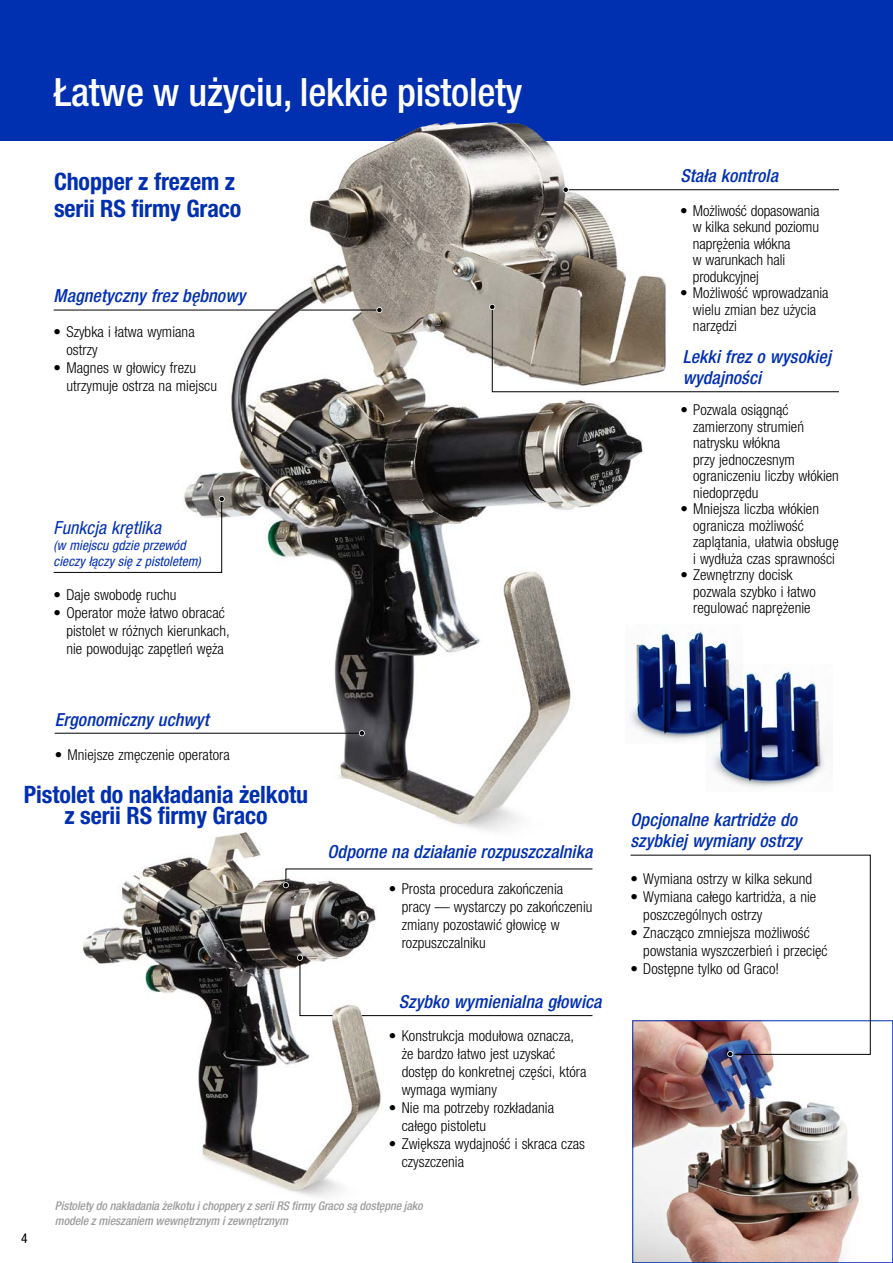
<style>
.page{position:relative;width:893px;height:1263px;background:#fff}
.page>*{position:absolute;margin:0;border:0;box-sizing:border-box;transform-origin:0 0}
.t1{font:500 condensed 39px "Helvetica Neue LTCE";letter-spacing:-.005em;color:#fff}
.t2{font:700 condensed 24px/21px "Helvetica Neue LTCE";letter-spacing:-.005em;color:#002fb0;text-align:center}
.t3{font:italic 500 condensed 18px/21px "Helvetica Neue LTCE";letter-spacing:.005em;color:#002fb0}
.t4{font:italic condensed 18px "Helvetica Neue LTCE";letter-spacing:.005em;color:#002fb0}
.t5{font:300 condensed 15px/16.5px "Helvetica Neue LTCE";letter-spacing:.005em;color:#000}
.t6{font:italic condensed 13.5px/16.2px "Helvetica Neue LTCE";letter-spacing:.005em;color:#002fb0}
.t7{font:condensed 13.5px "Helvetica Neue LT Std";color:#000}
.t8{font:italic 500 condensed 12px/15px "Helvetica Neue LTCE";letter-spacing:-.01em;color:#9d9d9c}
</style>
<div class="page">
<img style="left:148px;top:140px;width:591px;height:715px">
<div style="left:0;top:0;width:893px;height:140px;background:#002fb0"></div>
<img style="left:634px;top:1055px;width:225px;height:206px">
<div style="left:632px;top:1020px;width:261px;height:243px;border:1px solid #002fb0"></div>
<img style="left:83px;top:780px;width:353px;height:418px">
<img style="left:184px;top:122px;width:386px;height:702px">
<hr style="left:54px;top:310px;width:326px;height:1px;background:#000">
<svg style="left:489px;top:304px;width:350px;height:88px"></svg>
<svg style="left:630px;top:855px;width:241px;height:200px"></svg>
<img style="left:707px;top:669px;width:120px;height:123px">
<hr style="left:55px;top:733px;width:307px;height:1px;background:#000">
<svg style="left:359px;top:730px;width:6px;height:6px"></svg>
<svg style="left:53px;top:496px;width:172px;height:77px"></svg>
<svg style="left:376px;top:307px;width:6px;height:6px"></svg>
<hr style="left:566px;top:189px;width:273px;height:1px;background:#000">
<svg style="left:563px;top:187px;width:6px;height:6px"></svg>
<img style="left:269px;top:299px;width:43px;height:19px">
<svg style="left:727px;top:1051px;width:6px;height:6px"></svg>
<svg style="left:297px;top:955px;width:296px;height:61px"></svg>
<svg style="left:283px;top:868px;width:310px;height:20px"></svg>
<img style="left:625px;top:625px;width:117px;height:118px">
<img style="left:333px;top:1006px;width:36px;height:54px">
<h1 class="t1" style="left:54px;top:69px;width:470px">Łatwe w użyciu, lekkie pistolety</h1>
<h2 class="t2" style="left:54px;top:168px;width:189px;line-height:27px;text-align:left">Chopper z frezem z serii RS firmy Graco</h2>
<p class="t3" style="left:54px;top:286px;width:193px">Magnetyczny frez bębnowy</p>
<p class="t5" style="left:66px;top:323px;width:130px;line-height:18px;text-indent:-13px">• Szybka i łatwa wymiana ostrzy</p>
<p class="t5" style="left:66px;top:359px;width:152px;line-height:18px;text-indent:-13px">• Magnes w głowicy frezu utrzymuje ostrza na miejscu</p>
<p class="t4" style="left:54px;top:517px;width:109px">Funkcja krętlika</p>
<p class="t6" style="left:54px;top:537px;width:149px">(w miejscu gdzie przewód cieczy łączy się z pistoletem)</p>
<p class="t5" style="left:54px;top:586px;width:124px">• Daje swobodę ruchu</p>
<p class="t5" style="left:66px;top:603px;width:165px;line-height:18px;text-indent:-13px">• Operator może łatwo obracać pistolet w różnych kierunkach, nie powodując zapętleń węża</p>
<p class="t3" style="left:55px;top:709px;width:155px">Ergonomiczny uchwyt</p>
<p class="t5" style="left:55px;top:746px;width:177px">• Mniejsze zmęczenie operatora</p>
<h2 class="t2" style="left:24px;top:784px;width:286px">Pistolet do nakładania żelkotu z serii RS firmy Graco</h2>
<p class="t3" style="left:327px;top:842px;width:266px">Odporne na działanie rozpuszczalnika</p>
<p class="t5" style="left:402px;top:879px;width:192px;line-height:18px;text-indent:-13px">• Prosta procedura zakończenia pracy — wystarczy po zakończeniu zmiany pozostawić głowicę w rozpuszczalniku</p>
<p class="t3" style="left:399px;top:992px;width:204px">Szybko wymienialna głowica</p>
<p class="t5" style="left:402px;top:1026px;width:186px;line-height:18px;text-indent:-13px">• Konstrukcja modułowa oznacza, że bardzo łatwo jest uzyskać dostęp do konkretnej części, która wymaga wymiany</p>
<p class="t5" style="left:402px;top:1098px;width:154px;line-height:18px;text-indent:-13px">• Nie ma potrzeby rozkładania całego pistoletu</p>
<p class="t5" style="left:402px;top:1134px;width:185px;line-height:18px;text-indent:-13px">• Zwiększa wydajność i skraca czas czyszczenia</p>
<p class="t7" style="left:21px;top:1230px;width:8px">4</p>
<p class="t8" style="left:55px;top:1198px;width:369px">Pistolety do nakładania żelkotu i choppery z serii RS firmy Graco są dostępne jako modele z mieszaniem wewnętrznym i zewnętrznym</p>
<p class="t3" style="left:680px;top:166px;width:99px">Stała kontrola</p>
<p class="t5" style="left:693px;top:202px;width:128px;text-indent:-13px">• Możliwość dopasowania w kilka sekund poziomu naprężenia włókna<br>w warunkach hali produkcyjnej</p>
<p class="t5" style="left:693px;top:285px;width:137px;text-indent:-13px">• Możliwość wprowadzania wielu zmian bez użycia narzędzi</p>
<p class="t3" style="left:683px;top:347px;width:150px">Lekki frez o wysokiej wydajności</p>
<p class="t5" style="left:693px;top:401px;width:147px;text-indent:-13px">• Pozwala osiągnąć zamierzony strumień natrysku włókna<br>przy jednoczesnym ograniczeniu liczby włókien niedoprzędu</p>
<p class="t5" style="left:693px;top:500px;width:147px;text-indent:-13px">• Mniejsza liczba włókien ogranicza możliwość zaplątania, ułatwia obsługę i wydłuża czas sprawności</p>
<p class="t5" style="left:693px;top:566px;width:124px;text-indent:-13px">• Zewnętrzny docisk pozwala szybko i łatwo regulować naprężenie</p>
<p class="t3" style="left:630px;top:810px;width:173px">Opcjonalne kartridże do szybkiej wymiany ostrzy</p>
<p class="t5" style="left:630px;top:870px;width:183px">• Wymiana ostrzy w kilka sekund</p>
<p class="t5" style="left:643px;top:887px;width:174px;line-height:18px;text-indent:-13px">• Wymiana całego kartridża, a nie poszczególnych ostrzy</p>
<p class="t5" style="left:643px;top:923px;width:186px;line-height:18px;text-indent:-13px">• Znacząco zmniejsza możliwość powstania wyszczerbień i przecięć</p>
<p class="t5" style="left:630px;top:960px;width:150px">• Dostępne tylko od Graco!</p>
</div>
